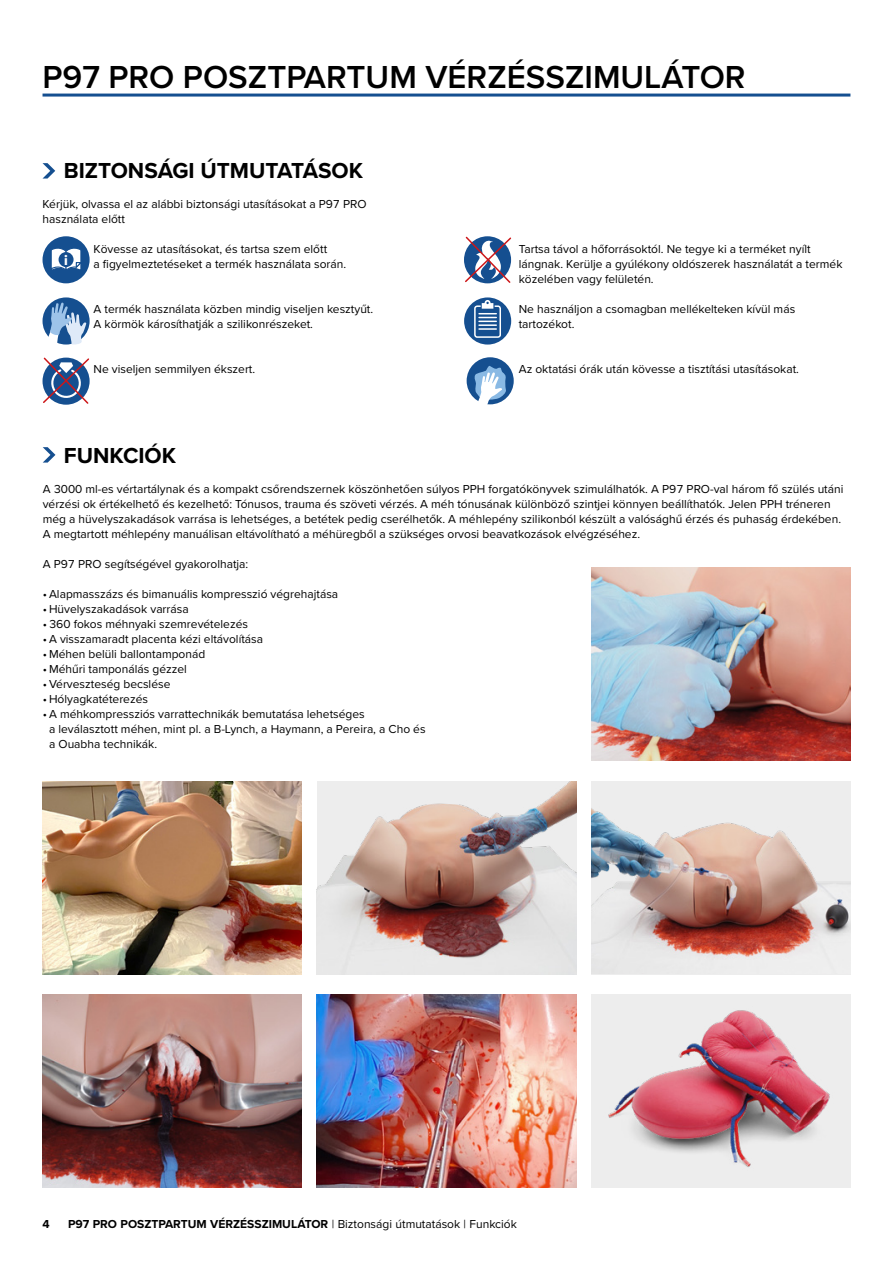
<style>
.page{position:relative;width:893px;height:1263px;background:#fff}
.page>*{position:absolute;margin:0;border:0;box-sizing:border-box;transform-origin:0 0}
.t1{font:600 33px "Proxima Nova";color:#000}
.t2{font:700 22.5px "Proxima Nova";color:#000}
.t3{font:14.1px "Proxima Nova Extrabld";color:#fff}
.t4{font:12px/15px "Proxima Nova";color:#000}
.t5{font:700 12px "Proxima Nova";color:#000}
.s1{font-weight:400}
</style>
<div class="page">
<hr style="left:43px;top:94px;width:807px;height:3px;background:#154f90">
<img style="left:43px;top:781px;width:259px;height:193px">
<img style="left:591px;top:781px;width:259px;height:192px">
<img style="left:317px;top:994px;width:259px;height:193px">
<img style="left:591px;top:994px;width:259px;height:193px">
<img style="left:317px;top:781px;width:259px;height:193px">
<img style="left:43px;top:994px;width:259px;height:193px">
<img style="left:591px;top:568px;width:259px;height:193px">
<svg style="left:43px;top:447px;width:12px;height:16px"></svg>
<svg style="left:43px;top:163px;width:12px;height:16px"></svg>
<div style="left:43px;top:236px;width:47px;height:47px;background:#154f90;border-radius:50%"></div>
<svg style="left:51px;top:248px;width:30px;height:22px"></svg>
<div style="left:59px;top:252px;width:15px;height:15px;background:#154f90;border-radius:50%"></div>
<svg style="left:43px;top:297px;width:47px;height:48px"></svg>
<svg style="left:47px;top:303px;width:39px;height:42px;background:#7ca0c8"></svg>
<div style="left:467px;top:357px;width:47px;height:47px;background:#154f90;border-radius:50%"></div>
<svg style="left:473px;top:366px;width:33px;height:39px"></svg>
<svg style="left:42px;top:357px;width:48px;height:48px"></svg>
<svg style="left:464px;top:236px;width:48px;height:48px"></svg>
<div style="left:464px;top:297px;width:47px;height:48px;background:#154f90;border-radius:50%"></div>
<div style="left:474px;top:305px;width:27px;height:33px;border:2px solid #fff;border-radius:2px"></div>
<svg style="left:479px;top:300px;width:17px;height:30px"></svg>
<h1 class="t1" style="left:43px;top:52px;width:705px">P97 PRO POSZTPARTUM VÉRZÉSSZIMULÁTOR</h1>
<h2 class="t2" style="left:64px;top:153px;width:301px">BIZTONSÁGI ÚTMUTATÁSOK</h2>
<p class="t4" style="left:43px;top:195px;width:326px">Kérjük, olvassa el az alábbi biztonsági utasításokat a P97 PRO használata előtt</p>
<p class="t4" style="left:94px;top:240px;width:254px">Kövesse az utasításokat, és tartsa szem előtt<br>a figyelmeztetéseket a termék használata során.</p>
<p class="t4" style="left:94px;top:300px;width:281px">A termék használata közben mindig viseljen kesztyűt.<br>A körmök károsíthatják a szilikonrészeket.</p>
<p class="t4" style="left:94px;top:360px;width:163px">Ne viseljen semmilyen ékszert.</p>
<p class="t3" style="left:64px;top:249px;width:5px">i</p>
<p class="t4" style="left:519px;top:240px;width:325px">Tartsa távol a hőforrásoktól. Ne tegye ki a terméket nyílt lángnak. Kerülje a gyúlékony oldószerek használatát a termék közelében vagy felületén.</p>
<p class="t4" style="left:519px;top:300px;width:278px">Ne használjon a csomagban mellékelteken kívül más tartozékot.</p>
<p class="t4" style="left:519px;top:360px;width:282px">Az oktatási órák után kövesse a tisztítási utasításokat.</p>
<h2 class="t2" style="left:64px;top:438px;width:114px">FUNKCIÓK</h2>
<p class="t4" style="left:43px;top:480px;width:802px">A 3000 ml-es vértartálynak és a kompakt csőrendszernek köszönhetően súlyos PPH forgatókönyvek szimulálhatók. A P97 PRO-val három fő szülés utáni vérzési ok értékelhető és kezelhető: Tónusos, trauma és szöveti vérzés. A méh tónusának különböző szintjei könnyen beállíthatók. Jelen PPH tréneren még a hüvelyszakadások varrása is lehetséges, a betétek pedig cserélhetők. A méhlepény szilikonból készült a valósághű érzés és puhaság érdekében.<br>A megtartott méhlepény manuálisan eltávolítható a méhüregből a szükséges orvosi beavatkozások elvégzéséhez.</p>
<p class="t4" style="left:43px;top:555px;width:207px">A P97 PRO segítségével gyakorolhatja:</p>
<p class="t4" style="left:43px;top:585px;width:297px">• Alapmasszázs és bimanuális kompresszió végrehajtása</p>
<p class="t4" style="left:43px;top:600px;width:148px">• Hüvelyszakadások varrása</p>
<p class="t4" style="left:43px;top:615px;width:207px">• 360 fokos méhnyaki szemrevételezés</p>
<p class="t4" style="left:43px;top:630px;width:222px">• A visszamaradt placenta kézi eltávolítása</p>
<p class="t4" style="left:43px;top:645px;width:164px">• Méhen belüli ballontamponád</p>
<p class="t4" style="left:43px;top:660px;width:146px">• Méhűri tamponálás gézzel</p>
<p class="t4" style="left:43px;top:675px;width:129px">• Vérveszteség becslése</p>
<p class="t4" style="left:43px;top:690px;width:107px">• Hólyagkatéterezés</p>
<p class="t4" style="left:49px;top:705px;width:378px;text-indent:-6px">• A méhkompressziós varrattechnikák bemutatása lehetséges<br>a leválasztott méhen, mint pl. a B-Lynch, a Haymann, a Pereira, a Cho és a Ouabha technikák.</p>
<p class="t5" style="left:43px;top:1215px;width:9px">4</p>
<p class="t5" style="left:68px;top:1215px;width:450px">P97 PRO POSZTPARTUM VÉRZÉSSZIMULÁTOR <span class="s1">| Biztonsági útmutatások | Funkciók</span></p>
</div>
